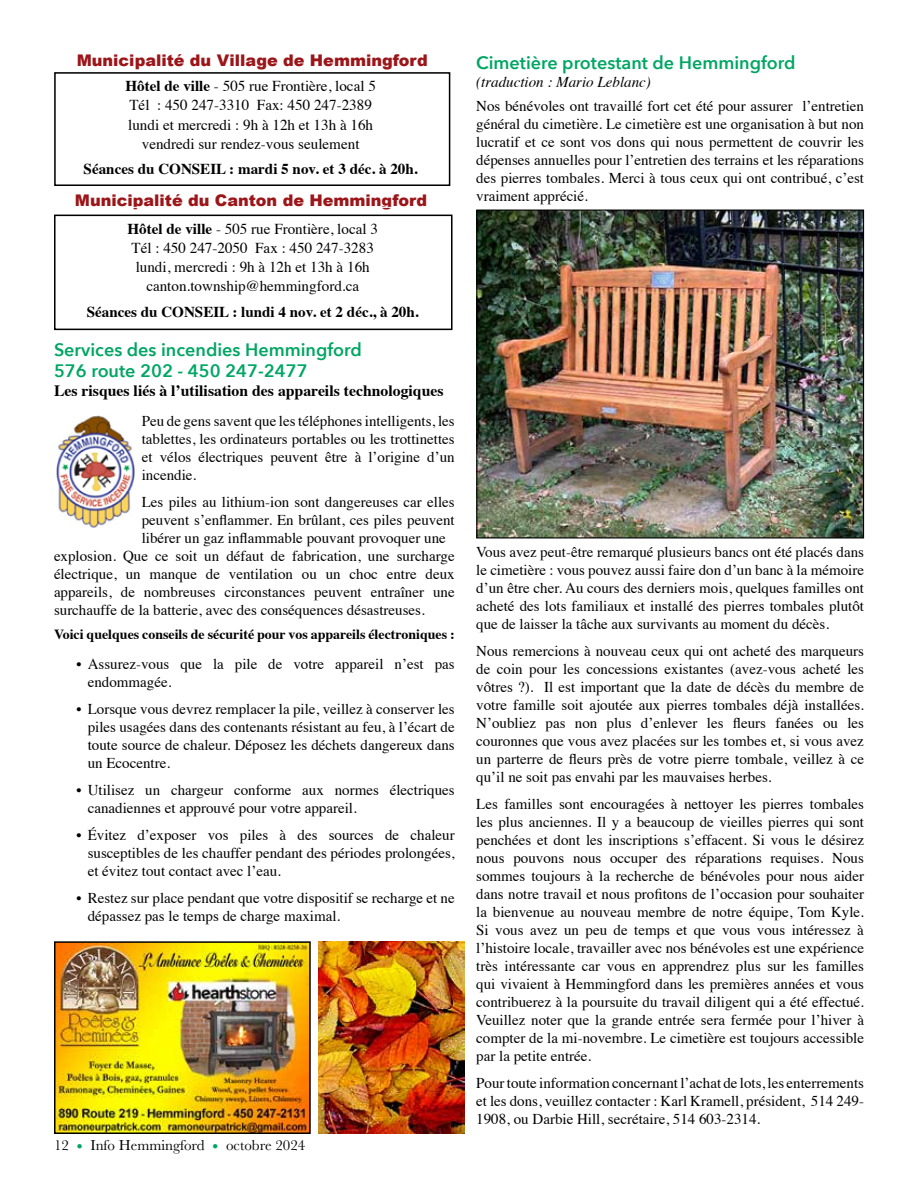
<style>
.page{position:relative;width:918px;height:1188px;background:#fff}
.page>*{position:absolute;margin:0;border:0;box-sizing:border-box;transform-origin:0 0}
.t1{font:600 18px/21.6px "Avenir Next";color:#00a664}
.t2{font:900 16.05px "Arial";color:#9c1519}
.t3{font:700 15.75px "Times";color:#000}
.t4{font:15.15px/19px "Times";color:#000;text-align:center}
.t5{font:700 15.15px "Times";color:#000}
.t6{font:15px/18px "Times";color:#000;text-align:justify}
.t7{font:15px "Baskerville";color:#000}
.t8{font:italic 15px "Times";color:#000}
.t9{font:700 13.95px "Times";color:#000}
.s1{font-weight:700}
.s2{font-size:14.4px}
.s3{font-size:18px;color:#00a664}
</style>
<div class="page">
<div style="left:54px;top:215px;width:399px;height:115px;border:2px solid #000"></div>
<div style="left:54px;top:72px;width:396px;height:114px;border:2px solid #000"></div>
<img style="left:56px;top:415px;width:79px;height:113px">
<img style="left:478px;top:212px;width:384px;height:324px">
<div style="left:476px;top:210px;width:388px;height:328px;border:1px solid #000"></div>
<img style="left:319px;top:942px;width:145px;height:192px">
<img style="left:57px;top:944px;width:251px;height:187px">
<div style="left:54px;top:941px;width:257px;height:193px;border:2px solid #000"></div>
<p class="t2" style="left:77px;top:48px;width:353px">Municipalité du Village de Hemmingford</p>
<p class="t4" style="left:125px;top:75px;width:252px"><span class="s1">Hôtel de ville</span> - 505 rue Frontière, local 5<br>Tél : 450 247-3310 Fax: 450 247-2389 lundi et mercredi : 9h à 12h et 13h à 16h vendredi sur rendez-vous seulement</p>
<p class="t5" style="left:84px;top:154px;width:336px">Séances du CONSEIL : mardi 5 nov. et 3 déc. à 20h.</p>
<p class="t2" style="left:75px;top:189px;width:354px">Municipalité du Canton de Hemmingford</p>
<p class="t4" style="left:128px;top:218px;width:252px"><span class="s1">Hôtel de ville</span> - 505 rue Frontière, local 3<br>Tél : 450 247-2050 Fax : 450 247-3283 lundi, mercredi : 9h à 12h et 13h à 16h canton.township@hemmingford.ca</p>
<p class="t5" style="left:87px;top:297px;width:333px">Séances du CONSEIL : lundi 4 nov. et 2 déc., à 20h.</p>
<p class="t1" style="left:54px;top:338px;width:309px">Services des incendies Hemmingford<br>576 route 202 - 450 247-2477</p>
<p class="t3" style="left:54px;top:376px;width:391px">Les risques liés à l’utilisation des appareils technologiques</p>
<p class="t6" style="left:142px;top:411px;width:314px">Peu de gens savent que les téléphones intelligents, les tablettes, les ordinateurs portables ou les trottinettes et vélos électriques peuvent être à l’origine d’un incendie.</p>
<p class="t6" style="left:142px;top:492px;width:314px">Les piles au lithium-ion sont dangereuses car elles</p>
<p class="t6" style="left:142px;top:510px;width:314px">peuvent s’enflammer. En brûlant, ces piles peuvent</p>
<p class="t6" style="left:142px;top:528px;width:306px">libérer un gaz inflammable pouvant provoquer une</p>
<p class="t6" style="left:54px;top:546px;width:402px">explosion. Que ce soit un défaut de fabrication, une surcharge</p>
<p class="t6" style="left:54px;top:564px;width:402px">électrique, un manque de ventilation ou un choc entre deux</p>
<p class="t6" style="left:54px;top:582px;width:402px">appareils, de nombreuses circonstances peuvent entraîner une</p>
<p class="t6" style="left:54px;top:600px;width:372px">surchauffe de la batterie, avec des conséquences désastreuses.</p>
<p class="t9" style="left:54px;top:621px;width:402px">Voici quelques conseils de sécurité pour vos appareils électroniques :</p>
<p class="t6" style="left:88px;top:654px;width:368px;text-indent:-11px"><span class="s2">•</span> Assurez-vous que la pile de votre appareil n’est pas endommagée.</p>
<p class="t6" style="left:88px;top:699px;width:368px;text-indent:-11px"><span class="s2">•</span> Lorsque vous devrez remplacer la pile, veillez à conserver les piles usagées dans des contenants résistant au feu, à l’écart de toute source de chaleur. Déposez les déchets dangereux dans un Ecocentre.</p>
<p class="t6" style="left:88px;top:780px;width:368px;text-indent:-11px"><span class="s2">•</span> Utilisez un chargeur conforme aux normes électriques canadiennes et approuvé pour votre appareil.</p>
<p class="t6" style="left:88px;top:825px;width:368px;text-indent:-11px"><span class="s2">•</span> Évitez d’exposer vos piles à des sources de chaleur susceptibles de les chauffer pendant des périodes prolongées, et évitez tout contact avec l’eau.</p>
<p class="t6" style="left:88px;top:888px;width:368px;text-indent:-11px"><span class="s2">•</span> Restez sur place pendant que votre dispositif se recharge et ne dépassez pas le temps de charge maximal.</p>
<p class="t7" style="left:54px;top:1136px;width:253px">12 <span class="s3">•</span> Info Hemmingford <span class="s3">•</span> octobre 2024</p>
<p class="t1" style="left:476px;top:51px;width:321px">Cimetière protestant de Hemmingford</p>
<p class="t8" style="left:476px;top:69px;width:176px">(traduction : Mario Leblanc)</p>
<p class="t6" style="left:476px;top:96px;width:389px">Nos bénévoles ont travaillé fort cet été pour assurer l’entretien général du cimetière. Le cimetière est une organisation à but non lucratif et ce sont vos dons qui nous permettent de couvrir les dépenses annuelles pour l’entretien des terrains et les réparations des pierres tombales. Merci à tous ceux qui ont contribué, c’est vraiment apprécié.</p>
<p class="t6" style="left:476px;top:541px;width:389px">Vous avez peut-être remarqué plusieurs bancs ont été placés dans le cimetière : vous pouvez aussi faire don d’un banc à la mémoire d’un être cher. Au cours des derniers mois, quelques familles ont acheté des lots familiaux et installé des pierres tombales plutôt que de laisser la tâche aux survivants au moment du décès.</p>
<p class="t6" style="left:476px;top:640px;width:389px">Nous remercions à nouveau ceux qui ont acheté des marqueurs de coin pour les concessions existantes (avez-vous acheté les vôtres ?). Il est important que la date de décès du membre de votre famille soit ajoutée aux pierres tombales déjà installées.<br>N’oubliez pas non plus d’enlever les fleurs fanées ou les couronnes que vous avez placées sur les tombes et, si vous avez un parterre de fleurs près de votre pierre tombale, veillez à ce qu’il ne soit pas envahi par les mauvaises herbes.</p>
<p class="t6" style="left:476px;top:793px;width:389px">Les familles sont encouragées à nettoyer les pierres tombales les plus anciennes. Il y a beaucoup de vieilles pierres qui sont penchées et dont les inscriptions s’effacent. Si vous le désirez nous pouvons nous occuper des réparations requises. Nous sommes toujours à la recherche de bénévoles pour nous aider dans notre travail et nous profitons de l’occasion pour souhaiter la bienvenue au nouveau membre de notre équipe, Tom Kyle.<br>Si vous avez un peu de temps et que vous vous intéressez à l’histoire locale, travailler avec nos bénévoles est une expérience très intéressante car vous en apprendrez plus sur les familles qui vivaient à Hemmingford dans les premières années et vous contribuerez à la poursuite du travail diligent qui a été effectué.<br>Veuillez noter que la grande entrée sera fermée pour l’hiver à compter de la mi-novembre. Le cimetière est toujours accessible par la petite entrée.</p>
<p class="t6" style="left:476px;top:1072px;width:389px">Pour toute information concernant l’achat de lots, les enterrements et les dons, veuillez contacter : Karl Kramell, président, 514 249- 1908, ou Darbie Hill, secrétaire, 514 603-2314.</p>
</div>
